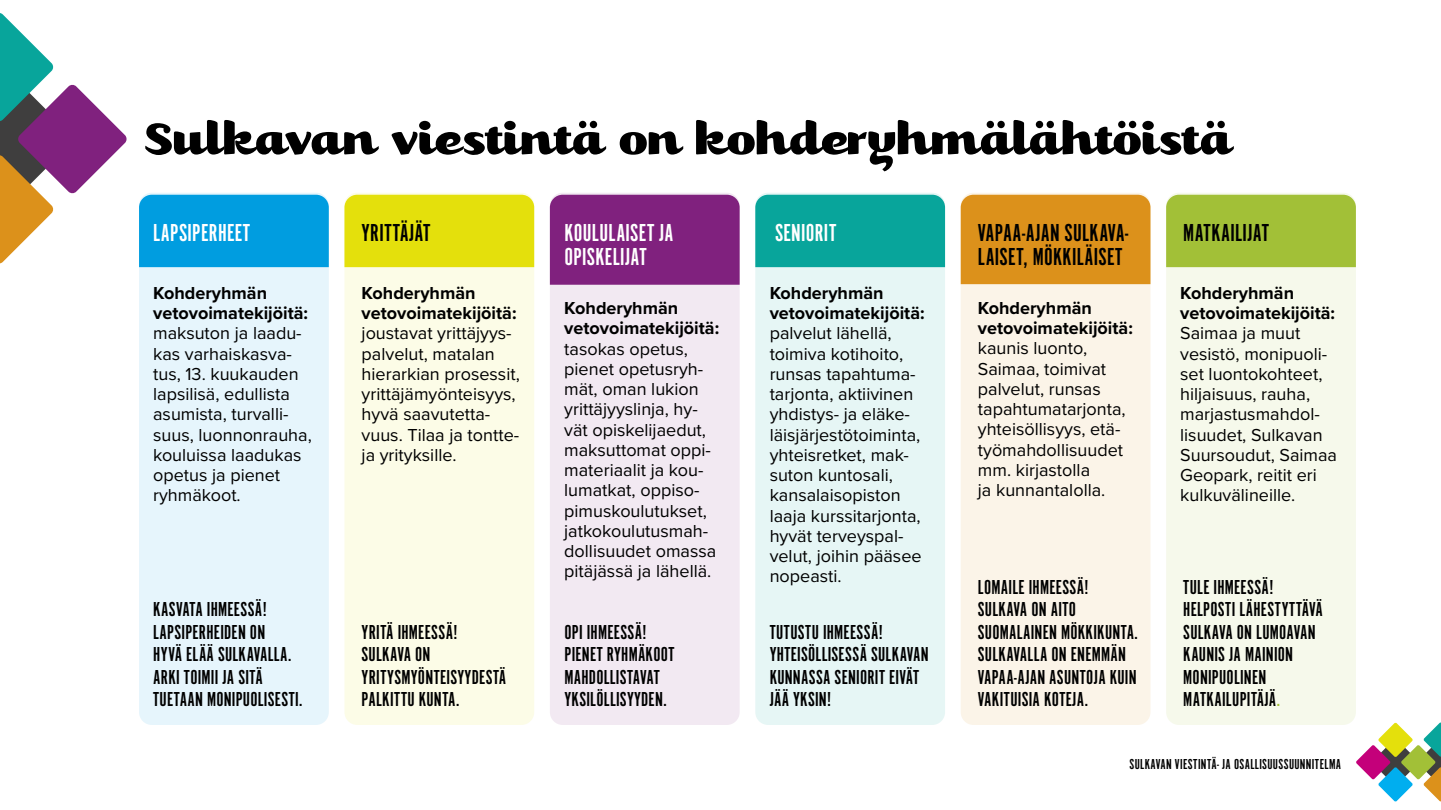
<style>
.page{position:relative;width:1441px;height:810px;background:#fff}
.page>*{position:absolute;margin:0;border:0;box-sizing:border-box;transform-origin:0 0}
.t1{font:52.5px "Kari Pro";color:#000}
.H2_17_pt_vasen_musta{font:25.5px/24px "Alternate Got No 1 D";letter-spacing:.01em;color:#000}
.H2_17_pt_vasen_valko{font:25.5px/24px "Alternate Got No 1 D";letter-spacing:.01em;color:#fff}
.AlternateG_14_pt{font:21px/22.5px "Alternate Got No 1 D";letter-spacing:.01em;color:#000}
.Leipa__tavutus{font:18px/20.2px "Proxima Nova";color:#000}
.t2{font:15px "Alternate Got No 1 D";letter-spacing:.02em;color:#000}
.s1{font-weight:700}
.s2{color:#a2c037}
</style>
<div class="page">
<div style="left:139px;top:193px;width:190px;height:532px;background:#e6f5fc;border-radius:13px"></div>
<div style="left:139px;top:195px;width:190px;height:72px;background:#009de0"></div>
<div style="left:344px;top:193px;width:190px;height:532px;background:#fcfce7;border-radius:13px"></div>
<div style="left:344px;top:195px;width:190px;height:72px;background:#e4e00c"></div>
<div style="left:550px;top:193px;width:189px;height:532px;background:#f2e9f2;border-radius:13px"></div>
<div style="left:550px;top:195px;width:189px;height:90px;background:#80217e"></div>
<div style="left:755px;top:193px;width:190px;height:532px;background:#e6f6f5;border-radius:13px"></div>
<div style="left:755px;top:195px;width:190px;height:72px;background:#08a59b"></div>
<div style="left:960px;top:193px;width:190px;height:532px;background:#fbf4e8;border-radius:13px"></div>
<div style="left:960px;top:195px;width:190px;height:89px;background:#dc911b"></div>
<div style="left:1165px;top:193px;width:190px;height:532px;background:#f6f9eb;border-radius:13px"></div>
<div style="left:1165px;top:195px;width:190px;height:72px;background:#a2c037"></div>
<svg style="left:1356px;top:722px;width:84px;height:80px"></svg>
<svg style="left:0;top:13px;width:127px;height:251px"></svg>
<h1 class="t1" style="left:144px;top:107px;width:1090px">Sulkavan viestintä on kohderyhmälähtöistä</h1>
<p class="H2_17_pt_vasen_valko" style="left:153px;top:222px;width:99px">LAPSIPERHEET</p>
<p class="Leipa__tavutus" style="left:153px;top:282px;width:160px"><span class="s1">Kohderyhmän vetovoimatekijöitä: </span>maksuton ja laadu&shy;kas varhaiskasva&shy;tus, 13. kuukauden lapsilisä, edullista asumista, turvalli&shy;suus, luonnonrauha, kouluissa laadukas opetus ja pienet ryhmäkoot.</p>
<p class="AlternateG_14_pt" style="left:153px;top:598px;width:151px">KASVATA IHMEESSÄ!<br>LAPSIPERHEIDEN ON<br>HYVÄ ELÄÄ SULKAVALLA.<br>ARKI TOIMII JA SITÄ<br>TUETAAN MONIPUOLISESTI.</p>
<h2 class="H2_17_pt_vasen_musta" style="left:361px;top:222px;width:70px">YRITTÄJÄT</h2>
<p class="H2_17_pt_vasen_valko" style="left:564px;top:222px;width:110px">KOULULAISET JA<br>OPISKELIJAT</p>
<p class="H2_17_pt_vasen_valko" style="left:775px;top:222px;width:63px">SENIORIT</p>
<h2 class="H2_17_pt_vasen_musta" style="left:977px;top:222px;width:152px">VAPAA-AJAN SULKAVA-<br>LAISET, MÖKKILÄISET</h2>
<h2 class="H2_17_pt_vasen_musta" style="left:1183px;top:222px;width:87px">MATKAILIJAT</h2>
<p class="Leipa__tavutus" style="left:769px;top:282px;width:156px"><span class="s1">Kohderyhmän vetovoimatekijöitä: </span>palvelut lähellä, toimiva kotihoito, runsas tapahtuma&shy;tarjonta, aktiivinen yhdistys- ja eläke&shy;läisjärjestötoiminta, yhteisretket, mak&shy;suton kuntosali, kansalaisopiston laaja kurssitarjonta, hyvät terveyspal&shy;velut, joihin pääsee nopeasti.</p>
<p class="Leipa__tavutus" style="left:361px;top:282px;width:160px"><span class="s1">Kohderyhmän vetovoimatekijöitä: </span>joustavat yrittäjyys&shy;palvelut, matalan hierarkian prosessit, yrittäjämyönteisyys, hyvä saavutetta&shy;vuus. Tilaa ja tontte&shy;ja yrityksille.</p>
<p class="Leipa__tavutus" style="left:1179px;top:282px;width:158px"><span class="s1">Kohderyhmän vetovoimatekijöitä:<br></span>Saimaa ja muut vesistö, monipuoli&shy;set luontokohteet, hiljaisuus, rauha, marjastusmahdol&shy;lisuudet, Sulkavan<br>Suursoudut, Saimaa<br>Geopark, reitit eri kulkuvälineille.</p>
<p class="Leipa__tavutus" style="left:977px;top:297px;width:156px"><span class="s1">Kohderyhmän vetovoimatekijöitä: </span>kaunis luonto,<br>Saimaa, toimivat palvelut, runsas tapahtumatarjonta, yhteisöllisyys, etä&shy;työmahdollisuudet mm. kirjastolla<br>ja kunnantalolla.</p>
<p class="Leipa__tavutus" style="left:564px;top:297px;width:156px"><span class="s1">Kohderyhmän vetovoimatekijöitä: </span>tasokas opetus, pienet opetusryh&shy;mät, oman lukion yrittäjyyslinja, hy&shy;vät opiskelijaedut, maksuttomat oppi&shy;materiaalit ja kou&shy;lumatkat, oppiso&shy;pimuskoulutukset, jatkokoulutusmah&shy;dollisuudet omassa pitäjässä ja lähellä.</p>
<p class="AlternateG_14_pt" style="left:977px;top:576px;width:162px">LOMAILE IHMEESSÄ!<br>SULKAVA ON AITO<br>SUOMALAINEN MÖKKIKUNTA.<br>SULKAVALLA ON ENEMMÄN<br>VAPAA-AJAN ASUNTOJA KUIN<br>VAKITUISIA KOTEJA.</p>
<p class="AlternateG_14_pt" style="left:1183px;top:576px;width:141px">TULE IHMEESSÄ!<br>HELPOSTI LÄHESTYTTÄVÄ<br>SULKAVA ON LUMOAVAN<br>KAUNIS JA MAINION<br>MONIPUOLINEN<br>MATKAILUPITÄJÄ<span class="s2">.</span></p>
<p class="AlternateG_14_pt" style="left:361px;top:621px;width:146px">YRITÄ IHMEESSÄ!<br>SULKAVA ON<br>YRITYSMYÖNTEISYYDESTÄ<br>PALKITTU KUNTA.</p>
<p class="AlternateG_14_pt" style="left:564px;top:621px;width:84px">OPI IHMEESSÄ!</p>
<p class="AlternateG_14_pt" style="left:769px;top:621px;width:160px">TUTUSTU IHMEESSÄ!<br>YHTEISÖLLISESSÄ SULKAVAN<br>KUNNASSA SENIORIT EIVÄT<br>JÄÄ YKSIN!</p>
<p class="AlternateG_14_pt" style="left:564px;top:643px;width:111px">PIENET RYHMÄKOOT<br>MAHDOLLISTAVAT<br>YKSILÖLLISYYDEN.</p>
<p class="t2" style="left:1129px;top:756px;width:213px">SULKAVAN VIESTINTÄ- JA OSALLISUUSSUUNNITELMA</p>
</div>
